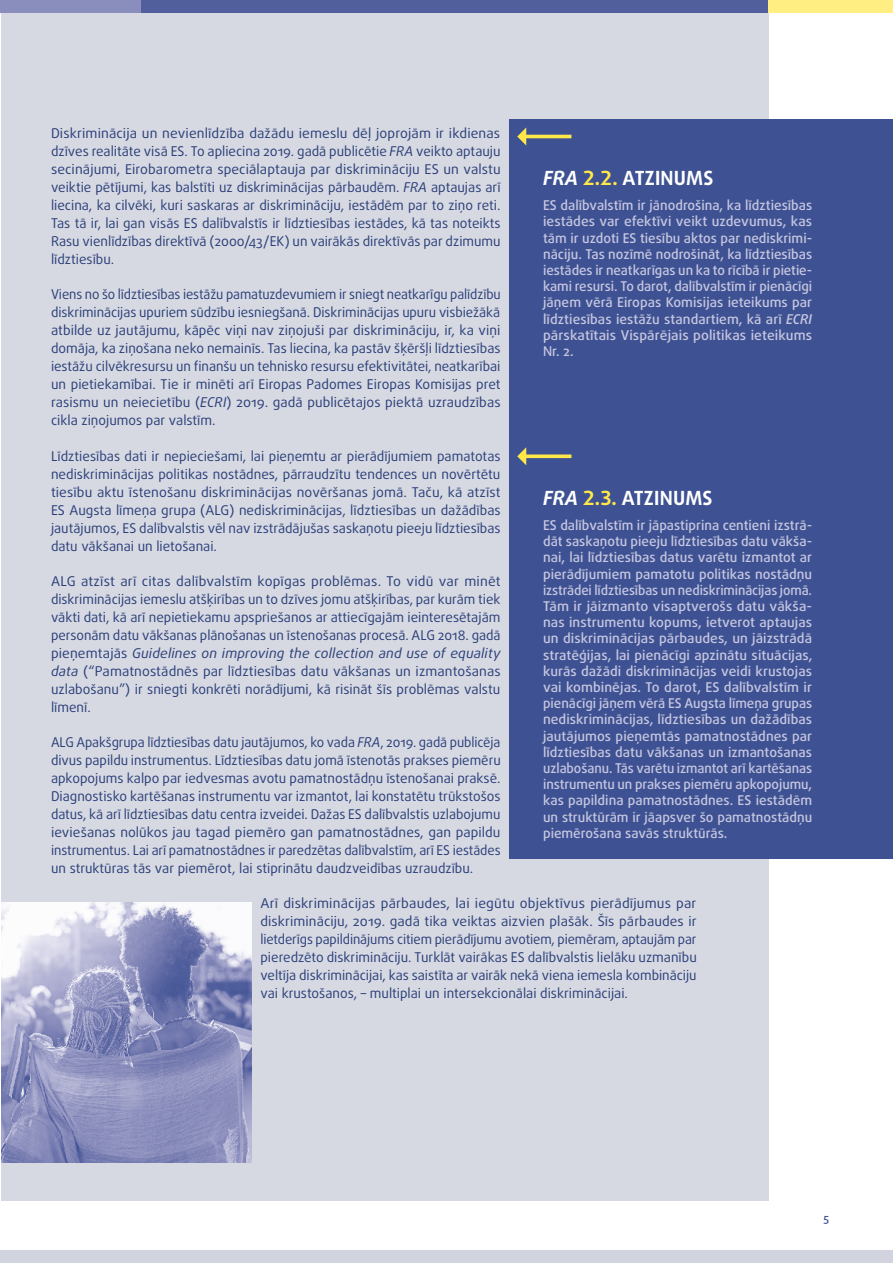
<style>
.page{position:relative;width:893px;height:1263px;background:#fff}
.page>*{position:absolute;margin:0;border:0;box-sizing:border-box;transform-origin:0 0}
.FRAOP_title{font:700 19.5px "Daxline Pro";letter-spacing:.01em;color:#fff}
.body{font:13.5px/18px "Daxline Pro";color:#2a3f79;text-align:justify}
.FRAOP_body{font:500 13.5px/16.2px "Daxline Pro";color:#c6c6df;text-align:justify}
.body_break{font:13.5px/18px "Daxline Pro";color:#2a3f79;text-align:justify}
.t1{font:500 11.25px "Daxline Pro";color:#3e5293}
.s1{font-style:italic}
.s2{color:#ffe847}
</style>
<div class="page">
<hr style="left:0;top:0;width:1px;height:1201px;background:#d7d9e2">
<div style="left:1px;top:0;width:767px;height:1201px;background:#d7d9e2"></div>
<img style="left:1px;top:902px;width:251px;height:260px">
<div style="left:509px;top:119px;width:384px;height:407px;background:#3e5293"></div>
<svg style="left:517px;top:127px;width:54px;height:19px"></svg>
<div style="left:509px;top:439px;width:384px;height:420px;background:#3e5293"></div>
<svg style="left:517px;top:447px;width:54px;height:18px"></svg>
<div style="left:0;top:1250px;width:893px;height:13px;background:#d1d3de"></div>
<div style="left:0;top:0;width:141px;height:13px;background:#8a8ebc"></div>
<div style="left:141px;top:0;width:646px;height:13px;background:#51609d"></div>
<div style="left:769px;top:0;width:124px;height:13px;background:#ffee81"></div>
<p class="body_break" style="left:51px;top:124px;width:451px">Diskriminācija un nevienlīdzība dažādu iemeslu dēļ joprojām ir ikdienas dzīves realitāte visā ES. To apliecina 2019. gadā publicētie <span class="s1">FRA</span> veikto aptauju secinājumi, Eirobarometra speciālaptauja par diskrimināciju ES un valstu veiktie pētījumi, kas balstīti uz diskriminācijas pārbaudēm. <span class="s1">FRA</span> aptaujas arī liecina, ka cilvēki, kuri saskaras ar diskrimināciju, iestādēm par to ziņo reti.<br>Tas tā ir, lai gan visās ES dalībvalstīs ir līdztiesības iestādes, kā tas noteikts Rasu vienlīdzības direktīvā (2000/43/EK) un vairākās direktīvās par dzimumu līdztiesību.</p>
<p class="body" style="left:51px;top:285px;width:451px">Viens no šo līdztiesības iestāžu pamatuzdevumiem ir sniegt neatkarīgu palīdzību diskriminācijas upuriem sūdzību iesniegšanā. Diskriminācijas upuru visbiežākā atbilde uz jautājumu, kāpēc viņi nav ziņojuši par diskrimināciju, ir, ka viņi domāja, ka ziņošana neko nemainīs. Tas liecina, ka pastāv šķēršļi līdztiesības iestāžu cilvēkresursu un finanšu un tehnisko resursu efektivitātei, neatkarībai un pietiekamībai. Tie ir minēti arī Eiropas Padomes Eiropas Komisijas pret rasismu un neiecietību (<span class="s1">ECRI</span>) 2019. gadā publicētajos piektā uzraudzības cikla ziņojumos par valstīm.</p>
<p class="body_break" style="left:51px;top:447px;width:451px">Līdztiesības dati ir nepieciešami, lai pieņemtu ar pierādījumiem pamatotas nediskriminācijas politikas nostādnes, pārraudzītu tendences un novērtētu tiesību aktu īstenošanu diskriminācijas novēršanas jomā. Taču, kā atzīst ES Augsta līmeņa grupa (ALG) nediskriminācijas, līdztiesības un dažādības jautājumos, ES dalībvalstis vēl nav izstrādājušas saskaņotu pieeju līdztiesības datu vākšanai un lietošanai.</p>
<p class="body" style="left:51px;top:572px;width:451px">ALG atzīst arī citas dalībvalstīm kopīgas problēmas. To vidū var minēt diskriminācijas iemeslu atšķirības un to dzīves jomu atšķirības, par kurām tiek vākti dati, kā arī nepietiekamu apspriešanos ar attiecīgajām ieinteresētajām personām datu vākšanas plānošanas un īstenošanas procesā. ALG 2018. gadā pieņemtajās <span class="s1">Guidelines on improving the collection and use of equality data</span> (“Pamatnostādnēs par līdztiesības datu vākšanas un izmantošanas uzlabošanu”) ir sniegti konkrēti norādījumi, kā risināt šīs problēmas valstu līmenī.</p>
<p class="body" style="left:51px;top:734px;width:451px">ALG Apakšgrupa līdztiesības datu jautājumos, ko vada <span class="s1">FRA</span>, 2019. gadā publicēja divus papildu instrumentus. Līdztiesības datu jomā īstenotās prakses piemēru apkopojums kalpo par iedvesmas avotu pamatnostādņu īstenošanai praksē.<br>Diagnostisko kartēšanas instrumentu var izmantot, lai konstatētu trūkstošos datus, kā arī līdztiesības datu centra izveidei. Dažas ES dalībvalstis uzlabojumu ieviešanas nolūkos jau tagad piemēro gan pamatnostādnes, gan papildu instrumentus. Lai arī pamatnostādnes ir paredzētas dalībvalstīm, arī ES iestādes un struktūras tās var piemērot, lai stiprinātu daudzveidības uzraudzību.</p>
<p class="body" style="left:260px;top:895px;width:438px">Arī diskriminācijas pārbaudes, lai iegūtu objektīvus pierādījumus par diskrimināciju, 2019. gadā tika veiktas aizvien plašāk. Šīs pārbaudes ir lietderīgs papildinājums citiem pierādījumu avotiem, piemēram, aptaujām par pieredzēto diskrimināciju. Turklāt vairākas ES dalībvalstis lielāku uzmanību veltīja diskriminācijai, kas saistīta ar vairāk nekā viena iemesla kombināciju vai krustošanos, – multiplai un intersekcionālai diskriminācijai.</p>
<p class="FRAOP_title" style="left:543px;top:165px;width:172px"><span class="s1">FRA</span> <span class="s2">2.2.</span> ATZINUMS</p>
<p class="FRAOP_body" style="left:543px;top:197px;width:271px">ES dalībvalstīm ir jānodrošina, ka līdztiesības iestādes var efektīvi veikt uzdevumus, kas tām ir uzdoti ES tiesību aktos par nediskrimi&shy;nāciju. Tas nozīmē nodrošināt, ka līdztiesības iestādes ir neatkarīgas un ka to rīcībā ir pietie&shy;kami resursi. To darot, dalībvalstīm ir pienācīgi jāņem vērā Eiropas Komisijas ieteikums par līdztiesības iestāžu standartiem, kā arī <span class="s1">ECRI </span>pārskatītais Vispārējais politikas ieteikums Nr. 2.</p>
<p class="FRAOP_title" style="left:543px;top:485px;width:171px"><span class="s1">FRA</span> <span class="s2">2.3.</span> ATZINUMS</p>
<p class="FRAOP_body" style="left:543px;top:517px;width:271px">ES dalībvalstīm ir jāpastiprina centieni izstrā&shy;dāt saskaņotu pieeju līdztiesības datu vākša&shy;nai, lai līdztiesības datus varētu izmantot ar pierādījumiem pamatotu politikas nostādņu izstrādei līdztiesības un nediskriminācijas jomā.<br>Tām ir jāizmanto visaptverošs datu vākša&shy;nas instrumentu kopums, ietverot aptaujas un diskriminācijas pārbaudes, un jāizstrādā stratēģijas, lai pienācīgi apzinātu situācijas, kurās dažādi diskriminācijas veidi krustojas vai kombinējas. To darot, ES dalībvalstīm ir pienācīgi jāņem vērā ES Augsta līmeņa grupas nediskriminācijas, līdztiesības un dažādības jautājumos pieņemtās pamatnostādnes par līdztiesības datu vākšanas un izmantošanas uzlabošanu. Tās varētu izmantot arī kartēšanas instrumentu un prakses piemēru apkopojumu, kas papildina pamatnostādnes. ES iestādēm un struktūrām ir jāapsver šo pamatnostādņu piemērošana savās struktūrās.</p>
<p class="t1" style="left:823px;top:1210px;width:7px">5</p>
</div>
